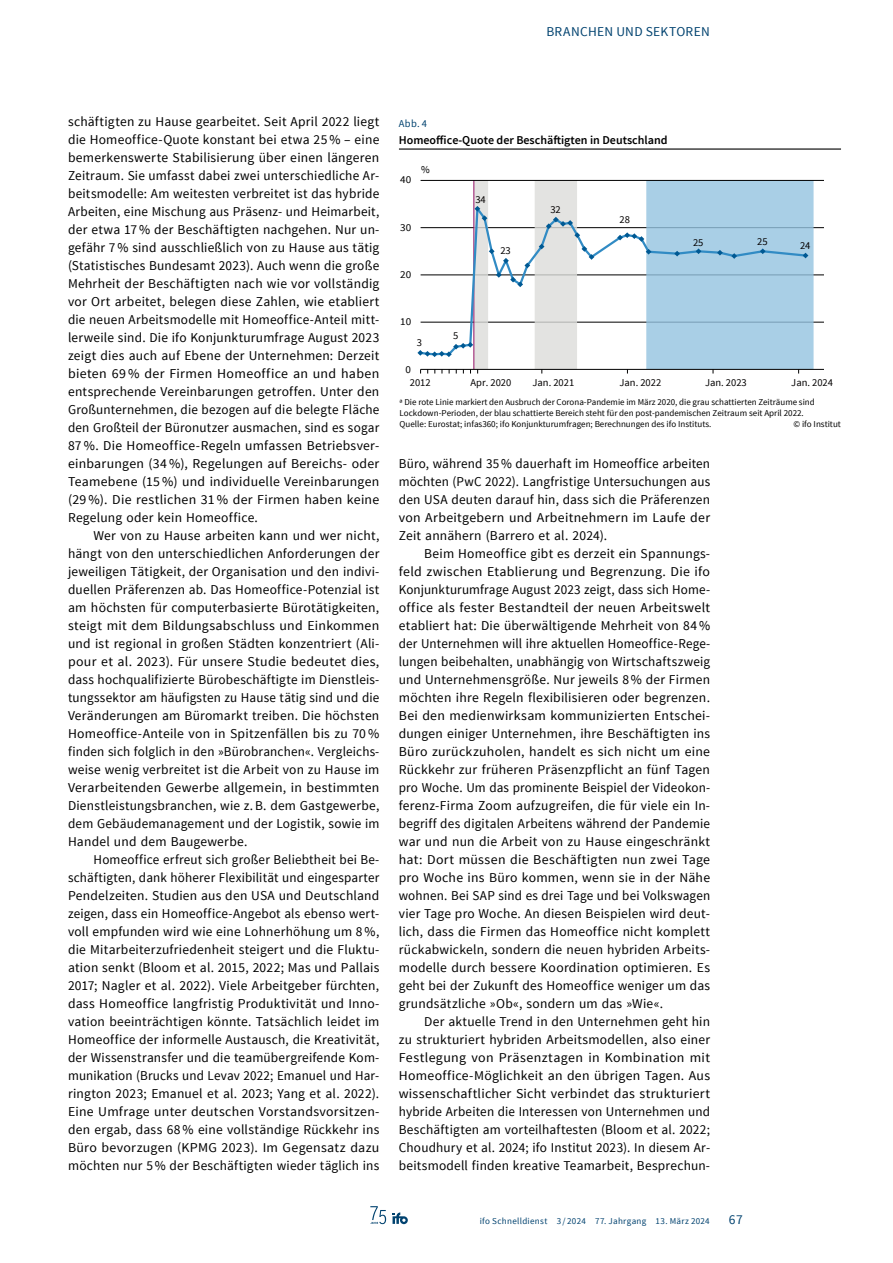
<style>
.page{position:relative;width:893px;height:1263px;background:#fff}
.page>*{position:absolute;margin:0;border:0;box-sizing:border-box;transform-origin:0 0}
.Fliesstext-Einzug{font:13.5px/18px "Source Sans Pro";letter-spacing:.015em;color:#000;text-align:justify}
.Fliesstext{font:13.5px/18px "Source Sans Pro";letter-spacing:.02em;color:#000;text-align:justify}
.t1{font:13.5px "Source Sans Pro";letter-spacing:.025em;color:#00426f}
.t2{font:600 12px "Source Sans Pro";color:#000}
.t3{font:10.5px "Source Sans Pro";color:#030000}
.t4{font:10.5px "Source Sans Pro";color:#000;scale:1.06 1}
.Titel-blau-Tab-Fig{font:10.5px "Source Sans Pro";color:#00426f}
.t5{font:10.5px "Source Sans Pro";color:#000}
.t6{font:9px/10.8px "Source Sans Pro";color:#000}
.t7{font:9px "Source Sans Pro";letter-spacing:.035em;color:#00426f}
</style>
<div class="page">
<svg style="left:392px;top:1212px;width:16px;height:12px"></svg>
<svg style="left:370px;top:1206px;width:16px;height:18px"></svg>
<hr style="left:399px;top:148px;width:442px;height:2px;background:#000">
<hr style="left:421px;top:322px;width:403px;height:1px;background:#000">
<hr style="left:421px;top:275px;width:403px;height:1px;background:#000">
<hr style="left:421px;top:227px;width:403px;height:1px;background:#000">
<div style="left:474px;top:180px;width:14px;height:189px;background:#e3e3e1"></div>
<div style="left:535px;top:180px;width:42px;height:189px;background:#e3e3e1"></div>
<div style="left:646px;top:180px;width:167px;height:189px;background:#a9cfe6"></div>
<hr style="left:473px;top:180px;width:1px;height:189px;background:#941066">
<hr style="left:421px;top:369px;width:403px;height:1px;background:#000">
<svg style="left:420px;top:202px;width:388px;height:155px"></svg>
<svg style="left:417px;top:342px;width:56px;height:15px"></svg>
<svg style="left:474px;top:206px;width:13px;height:15px"></svg>
<svg style="left:489px;top:248px;width:6px;height:6px"></svg>
<svg style="left:496px;top:272px;width:6px;height:6px"></svg>
<svg style="left:503px;top:258px;width:6px;height:6px"></svg>
<svg style="left:510px;top:277px;width:13px;height:10px"></svg>
<svg style="left:524px;top:263px;width:6px;height:5px"></svg>
<svg style="left:539px;top:244px;width:5px;height:5px"></svg>
<svg style="left:546px;top:217px;width:34px;height:21px"></svg>
<svg style="left:581px;top:246px;width:13px;height:14px"></svg>
<svg style="left:617px;top:232px;width:27px;height:10px"></svg>
<svg style="left:646px;top:249px;width:5px;height:6px"></svg>
<svg style="left:674px;top:251px;width:6px;height:5px"></svg>
<svg style="left:696px;top:248px;width:5px;height:6px"></svg>
<svg style="left:717px;top:250px;width:6px;height:6px"></svg>
<svg style="left:731px;top:253px;width:6px;height:6px"></svg>
<svg style="left:760px;top:248px;width:6px;height:6px"></svg>
<svg style="left:803px;top:253px;width:5px;height:5px"></svg>
<hr style="left:421px;top:180px;width:403px;height:1px;background:#000">
<p class="t1" style="left:546px;top:23px;width:165px">BRANCHEN UND SEKTOREN</p>
<p class="Fliesstext" style="left:68px;top:113px;width:313px">schäftigten zu Hause gearbeitet. Seit April 2022 liegt die Homeoffice-Quote konstant bei etwa 25 % – eine bemerkenswerte Stabilisierung über einen längeren Zeitraum. Sie umfasst dabei zwei unterschiedliche Ar&shy;beitsmodelle: Am weitesten verbreitet ist das hybride Arbeiten, eine Mischung aus Präsenz- und Heimarbeit, der etwa 17 % der Beschäftigten nachgehen. Nur un&shy;gefähr 7 % sind ausschließlich von zu Hause aus tätig (Statistisches Bundesamt 2023). Auch wenn die große Mehrheit der Beschäftigten nach wie vor vollständig vor Ort arbeitet, belegen diese Zahlen, wie etabliert die neuen Arbeitsmodelle mit Homeoffice-Anteil mitt&shy;lerweile sind. Die ifo Konjunkturumfrage August 2023 zeigt dies auch auf Ebene der Unternehmen: Derzeit bieten 69 % der Firmen Homeoffice an und haben entsprechende Vereinbarungen getroffen. Unter den Großunternehmen, die bezogen auf die belegte Fläche den Großteil der Büronutzer ausmachen, sind es sogar 87 %. Die Homeoffice-Regeln umfassen Betriebsver&shy;einbarungen (34 %), Regelungen auf Bereichs- oder Teamebene (15 %) und individuelle Vereinbarungen (29 %). Die restlichen 31 % der Firmen haben keine Regelung oder kein Homeoffice.</p>
<p class="Fliesstext-Einzug" style="left:68px;top:527px;width:313px;text-indent:26px">Wer von zu Hause arbeiten kann und wer nicht, hängt von den unterschiedlichen Anforderungen der jeweiligen Tätigkeit, der Organisation und den indivi&shy;duellen Präferenzen ab. Das Homeoffice-Potenzial ist am höchsten für computerbasierte Bürotätigkeiten, steigt mit dem Bildungsabschluss und Einkommen und ist regional in großen Städten konzentriert (Ali&shy;pour et al. 2023). Für unsere Studie bedeutet dies, dass hochqualifizierte Bürobeschäftigte im Dienstleis&shy;tungssektor am häufigsten zu Hause tätig sind und die Veränderungen am Büromarkt treiben. Die höchsten Homeoffice-Anteile von in Spitzenfällen bis zu 70 % finden sich folglich in den »Bürobranchen«. Vergleichs&shy;weise wenig verbreitet ist die Arbeit von zu Hause im Verarbeitenden Gewerbe allgemein, in bestimmten Dienstleistungsbranchen, wie z.B. dem Gastgewerbe, dem Gebäudemanagement und der Logistik, sowie im Handel und dem Baugewerbe.</p>
<p class="Fliesstext-Einzug" style="left:68px;top:851px;width:313px;text-indent:26px">Homeoffice erfreut sich großer Beliebtheit bei Be&shy;schäftigten, dank höherer Flexibilität und eingesparter Pendelzeiten. Studien aus den USA und Deutschland zeigen, dass ein Homeoffice-Angebot als ebenso wert&shy;voll empfunden wird wie eine Lohnerhöhung um 8 %, die Mitarbeiterzufriedenheit steigert und die Fluktu&shy;ation senkt (Bloom et al. 2015, 2022; Mas und Pallais 2017; Nagler et al. 2022). Viele Arbeitgeber fürchten, dass Homeoffice langfristig Produktivität und Inno&shy;vation beeinträchtigen könnte. Tatsächlich leidet im Homeoffice der informelle Austausch, die Kreativität, der Wissenstransfer und die teamübergreifende Kom&shy;munikation (Brucks und Levav 2022; Emanuel und Har&shy;rington 2023; Emanuel et al. 2023; Yang et al. 2022).<br>Eine Umfrage unter deutschen Vorstandsvorsitzen&shy;den ergab, dass 68 % eine vollständige Rückkehr ins Büro bevorzugen (KPMG 2023). Im Gegensatz dazu möchten nur 5 % der Beschäftigten wieder täglich ins</p>
<p class="Titel-blau-Tab-Fig" style="left:399px;top:117px;width:30px">Abb. 4</p>
<p class="t2" style="left:399px;top:132px;width:270px">Homeoffice-Quote der Beschäftigten in Deutschland</p>
<p class="t4" style="left:400px;top:173px;width:12px">40</p>
<p class="t5" style="left:421px;top:163px;width:10px">%</p>
<p class="t4" style="left:400px;top:221px;width:12px">30</p>
<p class="t4" style="left:400px;top:268px;width:12px">20</p>
<p class="t4" style="left:400px;top:315px;width:12px">10</p>
<p class="t3" style="left:417px;top:336px;width:7px">3</p>
<p class="t4" style="left:405px;top:363px;width:7px">0</p>
<p class="t3" style="left:475px;top:193px;width:12px">34</p>
<p class="t3" style="left:500px;top:244px;width:12px">23</p>
<p class="t3" style="left:453px;top:329px;width:7px">5</p>
<p class="t3" style="left:550px;top:202px;width:12px">32</p>
<p class="t3" style="left:619px;top:213px;width:12px">28</p>
<p class="t3" style="left:693px;top:236px;width:12px">25</p>
<p class="t3" style="left:757px;top:235px;width:12px">25</p>
<p class="t3" style="left:800px;top:239px;width:12px">24</p>
<p class="t3" style="left:410px;top:376px;width:22px">2012</p>
<p class="t3" style="left:471px;top:376px;width:42px">Apr. 2020</p>
<p class="t3" style="left:532px;top:376px;width:43px">Jan. 2021</p>
<p class="t3" style="left:619px;top:376px;width:43px">Jan. 2022</p>
<p class="t3" style="left:705px;top:376px;width:43px">Jan. 2023</p>
<p class="t3" style="left:791px;top:376px;width:43px">Jan. 2024</p>
<p class="t6" style="left:400px;top:397px;width:417px">ᵃ Die rote Linie markiert den Ausbruch der Corona-Pandemie im März 2020, die grau schattierten Zeiträume sind<br>Lockdown-Perioden, der blau schattierte Bereich steht für den post-pandemischen Zeitraum seit April 2022.<br>Quelle: Eurostat; infas360; ifo Konjunkturumfragen; Berechnungen des ifo Instituts.</p>
<p class="t6" style="left:794px;top:419px;width:49px">© ifo Institut</p>
<p class="Fliesstext-Einzug" style="left:399px;top:455px;width:313px">Büro, während 35% dauerhaft im Homeoffice arbeiten möchten (PwC 2022). Langfristige Untersuchungen aus den USA deuten darauf hin, dass sich die Präferenzen von Arbeitgebern und Arbeitnehmern im Laufe der Zeit annähern (Barrero et al. 2024).</p>
<p class="Fliesstext-Einzug" style="left:399px;top:545px;width:313px;text-indent:26px">Beim Homeoffice gibt es derzeit ein Spannungs&shy;feld zwischen Etablierung und Begrenzung. Die ifo Konjunkturumfrage August 2023 zeigt, dass sich Home&shy;office als fester Bestandteil der neuen Arbeitswelt etabliert hat: Die überwältigende Mehrheit von 84 % der Unternehmen will ihre aktuellen Homeoffice-Rege&shy;lungen beibehalten, unabhängig von Wirtschaftszweig und Unternehmensgröße. Nur jeweils 8 % der Firmen möchten ihre Regeln flexibilisieren oder begrenzen.<br>Bei den medienwirksam kommunizierten Entschei&shy;dungen einiger Unternehmen, ihre Beschäftigten ins Büro zurückzuholen, handelt es sich nicht um eine Rückkehr zur früheren Präsenzpflicht an fünf Tagen pro Woche. Um das prominente Beispiel der Videokon&shy;ferenz-Firma Zoom aufzugreifen, die für viele ein In&shy;begriff des digitalen Arbeitens während der Pandemie war und nun die Arbeit von zu Hause eingeschränkt hat: Dort müssen die Beschäftigten nun zwei Tage pro Woche ins Büro kommen, wenn sie in der Nähe wohnen. Bei SAP sind es drei Tage und bei Volkswagen vier Tage pro Woche. An diesen Beispielen wird deut&shy;lich, dass die Firmen das Homeoffice nicht komplett rückabwickeln, sondern die neuen hybriden Arbeits&shy;modelle durch bessere Koordination optimieren. Es geht bei der Zukunft des Homeoffice weniger um das grundsätzliche »Ob«, sondern um das »Wie«.</p>
<p class="Fliesstext-Einzug" style="left:399px;top:1013px;width:313px;text-indent:26px">Der aktuelle Trend in den Unternehmen geht hin zu strukturiert hybriden Arbeitsmodellen, also einer Festlegung von Präsenztagen in Kombination mit Homeoffice-Möglichkeit an den übrigen Tagen. Aus wissenschaftlicher Sicht verbindet das strukturiert hybride Arbeiten die Interessen von Unternehmen und Beschäftigten am vorteilhaftesten (Bloom et al. 2022; Choudhury et al. 2024; ifo Institut 2023). In diesem Ar&shy;beitsmodell finden kreative Teamarbeit, Besprechun-</p>
<p class="t7" style="left:480px;top:1215px;width:231px">ifo Schnelldienst 3 / 2024 77. Jahrgang 13. März 2024</p>
<p class="t1" style="left:729px;top:1211px;width:15px">67</p>
</div>
